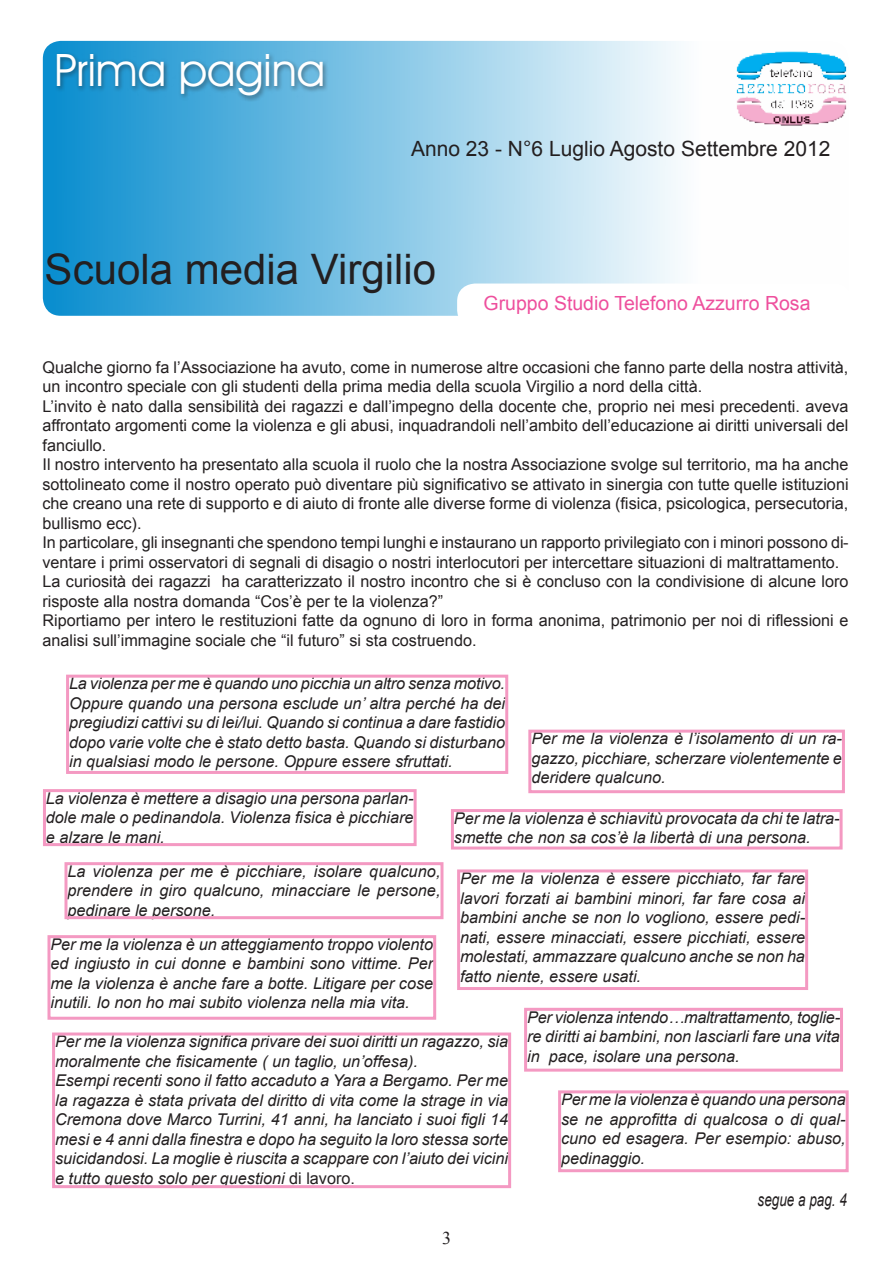
<style>
.page{position:relative;width:893px;height:1263px;background:#fff}
.page>*{position:absolute;margin:0;border:0;box-sizing:border-box;transform-origin:0 0}
.t1{font:45px "Avant Garde IT Cby BT";color:#fff}
.t2{font:42px "Arial";color:#231f20}
.t3{font:21px "Arial";color:#231f20}
.t4{font:19.5px "Arial";color:#ee4f9d}
.t5{font:italic 18px "Arial";color:#231f20;scale:.75 1}
.t6{font:18px "Times New Roman";color:#231f20}
.t7{font:italic 16.2px/19.5px "Arial";color:#231f20;text-align:justify}
.t8{font:16.2px/19.5px "Arial";color:#231f20}
.s1{font-style:normal}
</style>
<div class="page">
<div style="left:43px;top:41px;width:806px;height:275px;background:linear-gradient(to right,#0f90d0,#fff);border-radius:18px"></div>
<div style="left:55px;top:52px;width:273px;height:50px;background:#231f20;opacity:.5"></div>
<img style="left:735px;top:43px;width:113px;height:90px">
<div style="left:457px;top:284px;width:395px;height:44px;background:#fff;border-radius:18px"></div>
<div style="left:52px;top:1032px;width:459px;height:156px;border:3px solid #f499c2"></div>
<div style="left:451px;top:809px;width:392px;height:40px;border:3px solid #f499c2"></div>
<div style="left:43px;top:789px;width:374px;height:57px;border:3px solid #f499c2"></div>
<div style="left:64px;top:862px;width:379px;height:57px;border:3px solid #f499c2"></div>
<div style="left:528px;top:730px;width:317px;height:63px;border:3px solid #f499c2"></div>
<div style="left:47px;top:935px;width:389px;height:85px;border:3px solid #f499c2"></div>
<div style="left:457px;top:869px;width:351px;height:121px;border:3px solid #f499c2"></div>
<div style="left:66px;top:675px;width:442px;height:99px;border:3px solid #f499c2"></div>
<div style="left:524px;top:1008px;width:319px;height:63px;border:3px solid #f499c2"></div>
<div style="left:558px;top:1090px;width:291px;height:82px;border:3px solid #f499c2"></div>
<h1 class="t1" style="left:55px;top:43px;width:272px">Prima pagina</h1>
<p class="t3" style="left:411px;top:137px;width:421px">Anno 23 - N°6 Luglio Agosto Settembre 2012</p>
<h2 class="t2" style="left:45px;top:245px;width:393px">Scuola media Virgilio</h2>
<p class="t4" style="left:483px;top:293px;width:328px">Gruppo Studio Telefono Azzurro Rosa</p>
<p class="t8" style="left:43px;top:357px;width:808px">Qualche giorno fa l’Associazione ha avuto, come in numerose altre occasioni che fanno parte della nostra attività, un incontro speciale con gli studenti della prima media della scuola Virgilio a nord della città.<br>L’invito è nato dalla sensibilità dei ragazzi e dall’impegno della docente che, proprio nei mesi precedenti. aveva affrontato argomenti come la violenza e gli abusi, inquadrandoli nell’ambito dell’educazione ai diritti universali del fanciullo.<br>Il nostro intervento ha presentato alla scuola il ruolo che la nostra Associazione svolge sul territorio, ma ha anche sottolineato come il nostro operato può diventare più significativo se attivato in sinergia con tutte quelle istituzioni che creano una rete di supporto e di aiuto di fronte alle diverse forme di violenza (fisica, psicologica, persecutoria, bullismo ecc).<br>In particolare, gli insegnanti che spendono tempi lunghi e instaurano un rapporto privilegiato con i minori possono di&shy;ventare i primi osservatori di segnali di disagio o nostri interlocutori per intercettare situazioni di maltrattamento.<br>La curiosità dei ragazzi ha caratterizzato il nostro incontro che si è concluso con la condivisione di alcune loro risposte alla nostra domanda “Cos’è per te la violenza?”<br>Riportiamo per intero le restituzioni fatte da ognuno di loro in forma anonima, patrimonio per noi di riflessioni e analisi sull’immagine sociale che “il futuro” si sta costruendo.</p>
<p class="t7" style="left:69px;top:674px;width:438px">La violenza per me è quando uno picchia un altro senza motivo.<br>Oppure quando una persona esclude un’ altra perché ha dei pregiudizi cattivi su di lei/lui. Quando si continua a dare fastidio dopo varie volte che è stato detto basta. Quando si disturbano in qualsiasi modo le persone. Oppure essere sfruttati.</p>
<p class="t7" style="left:531px;top:729px;width:312px">Per me la violenza è l’isolamento di un ra&shy;gazzo, picchiare, scherzare violentemente e deridere qualcuno.</p>
<p class="t7" style="left:46px;top:788px;width:369px">La violenza è mettere a disagio una persona parlan&shy;dole male o pedinandola. Violenza fisica è picchiare e alzare le mani.</p>
<p class="t7" style="left:67px;top:861px;width:375px">La violenza per me è picchiare, isolare qualcuno, prendere in giro qualcuno, minacciare le persone, pedinare le persone.</p>
<p class="t7" style="left:50px;top:934px;width:384px">Per me la violenza è un atteggiamento troppo violento ed ingiusto in cui donne e bambini sono vittime. Per me la violenza è anche fare a botte. Litigare per cose inutili. Io non ho mai subito violenza nella mia vita.</p>
<p class="t7" style="left:454px;top:808px;width:387px">Per me la violenza è schiavitù provocata da chi te latra&shy;smette che non sa cos’è la libertà di una persona.</p>
<p class="t7" style="left:460px;top:869px;width:346px">Per me la violenza è essere picchiato, far fare lavori forzati ai bambini minori, far fare cosa ai bambini anche se non lo vogliono, essere pedi&shy;nati, essere minacciati, essere picchiati, essere molestati, ammazzare qualcuno anche se non ha fatto niente, essere usati.</p>
<p class="t7" style="left:55px;top:1032px;width:454px;text-align:left">Per me la violenza significa privare dei suoi diritti un ragazzo, sia moralmente che fisicamente ( un taglio, un’offesa).<br>Esempi recenti sono il fatto accaduto a Yara a Bergamo. Per me la ragazza è stata privata del diritto di vita come la strage in via Cremona dove Marco Turrini, 41 anni, ha lanciato i suoi figli 14 mesi e 4 anni dalla finestra e dopo ha seguito la loro stessa sorte suicidandosi. La moglie è riuscita a scappare con l’aiuto dei vicini e tutto questo solo per questioni <span class="s1">di lavoro.</span></p>
<p class="t6" style="left:442px;top:1227px;width:10px">3</p>
<p class="t7" style="left:527px;top:1007px;width:314px">Per violenza intendo…maltrattamento, toglie&shy;re diritti ai bambini, non lasciarli fare una vita in pace, isolare una persona.</p>
<p class="t7" style="left:561px;top:1090px;width:286px">Per me la violenza è quando una persona se ne approfitta di qualcosa o di qual&shy;cuno ed esagera. Per esempio: abuso, pedinaggio.</p>
<p class="t5" style="left:758px;top:1190px;width:121px">segue a pag. 4</p>
</div>
